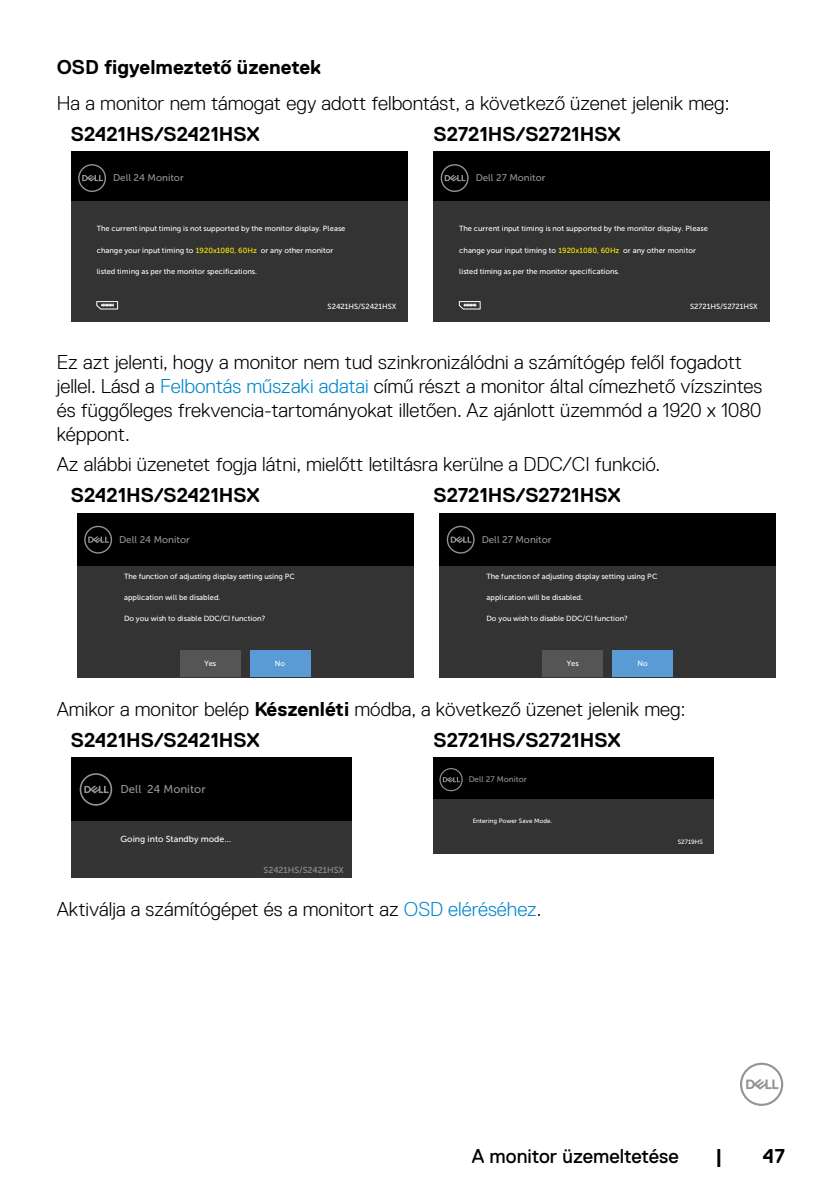
<style>
.page{position:relative;width:840px;height:1191px;background:#fff}
.page>*{position:absolute;margin:0;border:0;box-sizing:border-box;transform-origin:0 0}
.t1{font:300 20px/24px "Dell Replica";color:#000}
.t2{font:700 20px "Dell Replica";color:#000}
.t3{font:20px "Dell Replica";color:#000}
.t4{font:11.4px "Museo Sans For Dell 500";color:#939393}
.t5{font:9.8px "Museo Sans For Dell 500";color:#939393}
.t6{font:8.8px "Museo Sans For Dell 500";color:#fff}
.t7{font:8.8px "Museo Sans For Dell 500";color:#939393}
.t8{font:8.2px "Museo Sans For Dell 500";color:#939393}
.t9{font:7.4px "Museo Sans For Dell 500";letter-spacing:.005em;color:#fff}
.t10{font:6.2px "Museo Sans For Dell 500";color:#fff}
.s1{color:#fff200}
.s2{color:#0087cb}
.s3{font-weight:700}
</style>
<div class="page">
<svg style="left:740px;top:1062px;width:42px;height:44px"></svg>
<div style="left:71px;top:151px;width:336px;height:53px;background:#000"></div>
<svg style="left:78px;top:164px;width:28px;height:28px"></svg>
<div style="left:71px;top:202px;width:336px;height:120px;background:#333"></div>
<svg style="left:96px;top:301px;width:22px;height:8px"></svg>
<div style="left:433px;top:151px;width:336px;height:53px;background:#000"></div>
<svg style="left:440px;top:164px;width:28px;height:28px"></svg>
<div style="left:433px;top:202px;width:336px;height:120px;background:#333"></div>
<svg style="left:458px;top:301px;width:22px;height:8px"></svg>
<div style="left:77px;top:565px;width:336px;height:112px;background:#333"></div>
<div style="left:77px;top:513px;width:336px;height:52px;background:#000"></div>
<svg style="left:84px;top:526px;width:28px;height:27px"></svg>
<div style="left:250px;top:650px;width:60px;height:26px;background:#5b9bd5"></div>
<div style="left:180px;top:650px;width:60px;height:26px;background:#555"></div>
<div style="left:439px;top:565px;width:336px;height:112px;background:#333"></div>
<div style="left:439px;top:513px;width:336px;height:52px;background:#000"></div>
<svg style="left:446px;top:526px;width:28px;height:27px"></svg>
<div style="left:612px;top:650px;width:60px;height:26px;background:#5b9bd5"></div>
<div style="left:542px;top:650px;width:60px;height:26px;background:#555"></div>
<div style="left:71px;top:757px;width:280px;height:64px;background:#000"></div>
<svg style="left:80px;top:773px;width:32px;height:32px"></svg>
<div style="left:71px;top:821px;width:280px;height:56px;background:#343435"></div>
<div style="left:433px;top:757px;width:280px;height:44px;background:#000"></div>
<svg style="left:439px;top:768px;width:23px;height:23px"></svg>
<div style="left:433px;top:799px;width:280px;height:54px;background:#333"></div>
<h1 class="t2" style="left:57px;top:56px;width:265px">OSD figyelmeztető üzenetek</h1>
<h1 class="t1" style="left:57px;top:91px;width:674px">Ha a monitor nem támogat egy adott felbontást, a következő üzenet jelenik meg:</h1>
<h1 class="t2" style="left:71px;top:123px;width:190px">S2421HS/S2421HSX</h1>
<h1 class="t2" style="left:433px;top:123px;width:189px">S2721HS/S2721HSX</h1>
<h3 class="t5" style="left:113px;top:172px;width:72px">Dell 24 Monitor</h3>
<h3 class="t5" style="left:475px;top:172px;width:71px">Dell 27 Monitor</h3>
<p class="t9" style="left:97px;top:225px;width:250px">The current input timing is not supported by the monitor display. Please</p>
<p class="t9" style="left:97px;top:246px;width:238px">change your input timing to <span class="s1">1920x1080, 60Hz</span> or any other monitor</p>
<p class="t9" style="left:97px;top:267px;width:162px">listed timing as per the monitor specifications.</p>
<p class="t9" style="left:327px;top:302px;width:70px">S2421HS/S2421HSX</p>
<p class="t9" style="left:459px;top:225px;width:250px">The current input timing is not supported by the monitor display. Please</p>
<p class="t9" style="left:459px;top:246px;width:238px">change your input timing to <span class="s1">1920x1080, 60Hz</span> or any other monitor</p>
<p class="t9" style="left:459px;top:267px;width:162px">listed timing as per the monitor specifications.</p>
<p class="t9" style="left:689px;top:302px;width:69px">S2721HS/S2721HSX</p>
<p class="t1" style="left:57px;top:350px;width:706px">Ez azt jelenti, hogy a monitor nem tud szinkronizálódni a számítógép felől fogadott jellel. Lásd a <span class="s2">Felbontás műszaki adatai</span> című részt a monitor által címezhető vízszintes és függőleges frekvencia-tartományokat illetően. Az ajánlott üzemmód a 1920 x 1080 képpont.</p>
<h1 class="t1" style="left:57px;top:452px;width:604px">Az alábbi üzenetet fogja látni, mielőtt letiltásra kerülne a DDC/CI funkció.</h1>
<h1 class="t2" style="left:71px;top:484px;width:190px">S2421HS/S2421HSX</h1>
<h1 class="t2" style="left:433px;top:484px;width:189px">S2721HS/S2721HSX</h1>
<h3 class="t5" style="left:119px;top:534px;width:72px">Dell 24 Monitor</h3>
<p class="t9" style="left:124px;top:572px;width:172px">The function of adjusting display setting using PC</p>
<p class="t9" style="left:124px;top:593px;width:98px">application will be disabled.</p>
<p class="t9" style="left:124px;top:614px;width:143px">Do you wish to disable DDC/CI function?</p>
<p class="t9" style="left:204px;top:659px;width:13px">Yes</p>
<p class="t9" style="left:275px;top:659px;width:12px">No</p>
<h3 class="t5" style="left:481px;top:534px;width:71px">Dell 27 Monitor</h3>
<p class="t9" style="left:486px;top:572px;width:172px">The function of adjusting display setting using PC</p>
<p class="t9" style="left:486px;top:593px;width:98px">application will be disabled.</p>
<p class="t9" style="left:486px;top:614px;width:143px">Do you wish to disable DDC/CI function?</p>
<p class="t9" style="left:566px;top:659px;width:13px">Yes</p>
<p class="t9" style="left:637px;top:659px;width:12px">No</p>
<h1 class="t1" style="left:71px;top:693px;width:616px;line-height:31.2px;text-indent:-14px">Amikor a monitor belép <span class="s3">Készenléti</span> módba, a következő üzenet jelenik meg:<br><span class="s3">S2421HS/S2421HSX</span></h1>
<h1 class="t2" style="left:433px;top:729px;width:189px">S2721HS/S2721HSX</h1>
<h2 class="t4" style="left:120px;top:783px;width:86px">Dell 24 Monitor</h2>
<p class="t6" style="left:120px;top:834px;width:112px">Going into Standby mode…</p>
<p class="t7" style="left:263px;top:865px;width:82px">S2421HS/S2421HSX</p>
<p class="t8" style="left:468px;top:775px;width:60px">Dell 27 Monitor</p>
<p class="t10" style="left:472px;top:817px;width:81px">Entering Power Save Mode.</p>
<h1 class="t1" style="left:57px;top:897px;width:486px">Aktiválja a számítógépet és a monitort az <span class="s2">OSD eléréséhez</span>.</h1>
<p class="t10" style="left:677px;top:838px;width:27px">S2719HS</p>
<h1 class="t3" style="left:471px;top:1144px;width:208px">A monitor üzemeltetése</h1>
<h1 class="t2" style="left:715px;top:1144px;width:9px">|</h1>
<h1 class="t2" style="left:762px;top:1144px;width:23px">47</h1>
</div>
